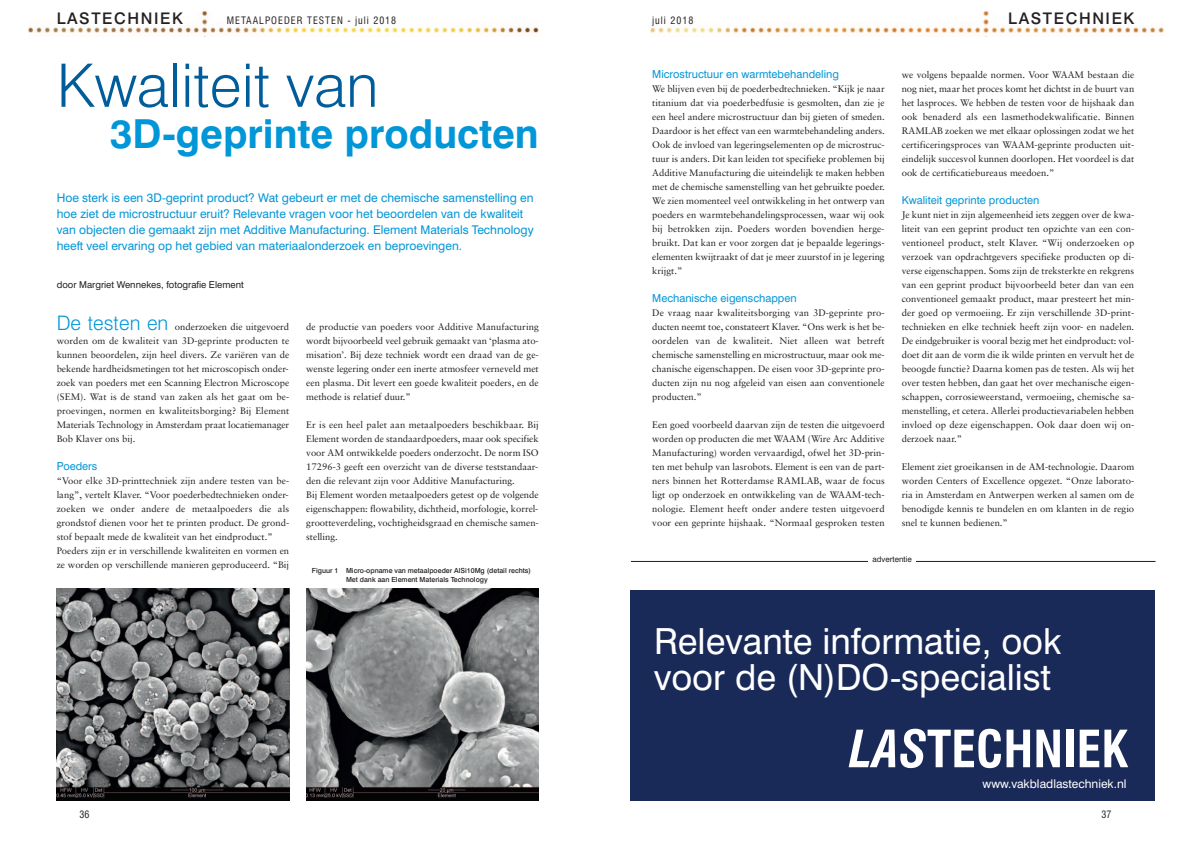
<style>
.page{position:relative;width:1191px;height:842px;background:#fff}
.page>*{position:absolute;margin:0;border:0;box-sizing:border-box;transform-origin:0 0}
.t1{font:300 60px "Swiss 721 BT";color:#005d9c}
.t2{font:700 condensed 50px "Swiss 721 BT";color:#fff}
.t3{font:700 40px "Swiss 721 BT";color:#0096d7}
.t4{font:36px/36.2px "Swiss 721 BT";color:#fff}
.t5{font:500 16px "Swiss 721 BT";letter-spacing:.1em;color:#231f20}
.t6{font:12px/16px "Swiss 721 BT";color:#0096d7}
.t7{font:12px "Swiss 721 BT";color:#fff}
.t8{font:11px "Swiss 721 BT";color:#0096d7}
.t9{font:condensed 10px "Swiss 721 BT";letter-spacing:.1em;color:#231f20}
.t10{font:9.5px/14px "Sabon";color:#231f20;text-align:justify}
.t11{font:9.5px "Swiss 721 BT";color:#231f20}
.t12{font:8px "Swiss 721 BT";color:#231f20}
.t13{font:500 7px "Swiss 721 BT";color:#231f20}
.s1{font-family:"Swiss 721 BT";font-weight:300;font-size:20px;color:#0096d7}
.s2{font-style:italic}
</style>
<div class="page">
<img style="left:651px;top:11px;width:513px;height:25px">
<img style="left:28px;top:11px;width:511px;height:25px">
<img style="left:57px;top:588px;width:232px;height:212px">
<img style="left:306px;top:588px;width:233px;height:212px">
<hr style="left:631px;top:561px;width:524px;height:1px;background:#231f20">
<div style="left:868px;top:556px;width:48px;height:11px;background:#fff"></div>
<div style="left:630px;top:590px;width:524px;height:210px;background:#192958"></div>
<p class="t5" style="left:57px;top:13px;width:127px">LASTECHNIEK</p>
<p class="t9" style="left:227px;top:17px;width:171px">METAALPOEDER TESTEN - juli 2018</p>
<p class="t1" style="left:57px;top:56px;width:323px">Kwaliteit van</p>
<p class="t3" style="left:110px;top:119px;width:430px">3D-geprinte producten</p>
<p class="t6" style="left:57px;top:191px;width:478px">Hoe sterk is een 3D-geprint product? Wat gebeurt er met de chemische samenstelling en hoe ziet de microstructuur eruit? Relevante vragen voor het beoordelen van de kwaliteit van objecten die gemaakt zijn met Additive Manufacturing. Element Materials Technology heeft veel ervaring op het gebied van materiaalonderzoek en beproevingen.</p>
<p class="t11" style="left:57px;top:281px;width:189px">door Margriet Wennekes, fotografie Element</p>
<p class="t10" style="left:57px;top:320px;width:234px"><span class="s1">De testen en</span> onderzoeken die uitgevoerd worden om de kwaliteit van 3D-geprinte producten te kunnen beoordelen, zijn heel divers. Ze variëren van de bekende hardheidsmetingen tot het microscopisch onder&shy;zoek van poeders met een Scanning Electron Microscope (SEM). Wat is de stand van zaken als het gaat om be&shy;proevingen, normen en kwaliteitsborging? Bij Element Materials Technology in Amsterdam praat locatiemanager Bob Klaver ons bij.</p>
<p class="t8" style="left:57px;top:462px;width:42px">Poeders</p>
<p class="t10" style="left:57px;top:474px;width:234px">“Voor elke 3D-printtechniek zijn andere testen van be&shy;lang”, vertelt Klaver. “Voor poederbedtechnieken onder&shy;zoeken we onder andere de metaalpoeders die als grondstof dienen voor het te printen product. De grond&shy;stof bepaalt mede de kwaliteit van het eindproduct.”</p>
<p class="t10" style="left:57px;top:544px;width:234px">Poeders zijn er in verschillende kwaliteiten en vormen en ze worden op verschillende manieren geproduceerd. “Bij</p>
<p class="t10" style="left:306px;top:320px;width:234px">de productie van poeders voor Additive Manufacturing wordt bijvoorbeeld veel gebruik gemaakt van ‘plasma ato&shy;misation’. Bij deze techniek wordt een draad van de ge&shy;wenste legering onder een inerte atmosfeer verneveld met een plasma. Dit levert een goede kwaliteit poeders, en de methode is relatief duur.”</p>
<p class="t10" style="left:306px;top:418px;width:234px">Er is een heel palet aan metaalpoeders beschikbaar. Bij Element worden de standaardpoeders, maar ook specifiek voor AM ontwikkelde poeders onderzocht. De norm ISO 17296-3 geeft een overzicht van de diverse teststandaar&shy;den die relevant zijn voor Additive Manufacturing.</p>
<p class="t10" style="left:306px;top:488px;width:234px">Bij Element worden metaalpoeders getest op de volgende eigenschappen: flowability, dichtheid, morfologie, korrel&shy;grootteverdeling, vochtigheidsgraad en chemische samen&shy;stelling.</p>
<p class="t13" style="left:312px;top:568px;width:220px">Figuur 1 Micro-opname van metaalpoeder AlSi10Mg (detail rechts)</p>
<p class="t13" style="left:346px;top:577px;width:143px">Met dank aan Element Materials Technology</p>
<p class="t9" style="left:79px;top:811px;width:11px">36</p>
<p class="t9" style="left:652px;top:17px;width:43px">juli 2018</p>
<p class="t5" style="left:1008px;top:13px;width:127px">LASTECHNIEK</p>
<p class="t8" style="left:652px;top:70px;width:188px">Microstructuur en warmtebehandeling</p>
<p class="t10" style="left:652px;top:82px;width:234px">We blijven even bij de poederbedtechnieken. “Kijk je naar titanium dat via poederbedfusie is gesmolten, dan zie je een heel andere microstructuur dan bij gieten of smeden.<br>Daardoor is het effect van een warmtebehandeling anders.<br>Ook de invloed van legeringselementen op de microstruc&shy;tuur is anders. Dit kan leiden tot specifieke problemen bij Additive Manufacturing die uiteindelijk te maken hebben met de chemische samenstelling van het gebruikte poeder.<br>We zien momenteel veel ontwikkeling in het ontwerp van poeders en warmtebehandelingsprocessen, waar wij ook bij betrokken zijn. Poeders worden bovendien herge&shy;bruikt. Dat kan er voor zorgen dat je bepaalde legerings&shy;elementen kwijtraakt of dat je meer zuurstof in je legering krijgt.”</p>
<p class="t8" style="left:652px;top:294px;width:146px">Mechanische eigenschappen</p>
<p class="t10" style="left:652px;top:306px;width:234px">De vraag naar kwaliteitsborging van 3D-geprinte pro&shy;ducten neemt toe, constateert Klaver. “Ons werk is het be&shy;oordelen van de kwaliteit. Niet alleen wat betreft chemische samenstelling en microstructuur, maar ook me&shy;chanische eigenschappen. De eisen voor 3D-geprinte pro&shy;ducten zijn nu nog afgeleid van eisen aan conventionele producten.”</p>
<p class="t10" style="left:652px;top:418px;width:234px">Een goed voorbeeld daarvan zijn de testen die uitgevoerd worden op producten die met WAAM (Wire Arc Additive Manufacturing) worden vervaardigd, ofwel het 3D-prin&shy;ten met behulp van lasrobots. Element is een van de part&shy;ners binnen het Rotterdamse RAMLAB, waar de focus ligt op onderzoek en ontwikkeling van de WAAM-tech&shy;nologie. Element heeft onder andere testen uitgevoerd voor een geprinte hijshaak. “Normaal gesproken testen</p>
<p class="t10" style="left:901px;top:68px;width:234px">we volgens bepaalde normen. Voor WAAM bestaan die nog niet, maar het proces komt het dichtst in de buurt van het lasproces. We hebben de testen voor de hijshaak dan ook benaderd als een lasmethodekwalificatie. Binnen RAMLAB zoeken we met elkaar oplossingen zodat we het certificeringsproces van WAAM-geprinte producten uit&shy;eindelijk succesvol kunnen doorlopen. Het voordeel is dat ook de certificatiebureaus meedoen.”</p>
<p class="t8" style="left:901px;top:196px;width:139px">Kwaliteit geprinte producten</p>
<p class="t10" style="left:901px;top:208px;width:234px">Je kunt niet in zijn algemeenheid iets zeggen over de kwa&shy;liteit van een geprint product ten opzichte van een con&shy;ventioneel product, stelt Klaver. “Wij onderzoeken op verzoek van opdrachtgevers specifieke producten op di&shy;verse eigenschappen. Soms zijn de treksterkte en rekgrens van een geprint product bijvoorbeeld beter dan van een conventioneel gemaakt product, maar presteert het min&shy;der goed op vermoeiing. Er zijn verschillende 3D-print&shy;technieken en elke techniek heeft zijn voor- en nadelen.<br>De eindgebruiker is vooral bezig met het eindproduct: vol&shy;doet dit aan de vorm die ik wilde printen en vervult het de beoogde functie? Daarna komen pas de testen. Als wij het over testen hebben, dan gaat het over mechanische eigen&shy;schappen, corrosieweerstand, vermoeiing, chemische sa&shy;menstelling, et cetera. Allerlei productievariabelen hebben invloed op deze eigenschappen. Ook daar doen wij on&shy;derzoek naar.”</p>
<p class="t10" style="left:901px;top:460px;width:234px">Element ziet groeikansen in de AM-technologie. Daarom worden Centers of Excellence opgezet. “Onze laborato&shy;ria in Amsterdam en Antwerpen werken al samen om de benodigde kennis te bundelen en om klanten in de regio snel te kunnen bedienen.”</p>
<p class="t12" style="left:872px;top:556px;width:41px">advertentie</p>
<p class="t4" style="left:654px;top:627px;width:409px">Relevante informatie, ook voor de (N)DO-specialist</p>
<p class="t2" style="left:849px;top:725px;width:281px"><span class="s2">LAS</span>TECHNIEK</p>
<p class="t7" style="left:982px;top:779px;width:146px">www.vakbladlastechniek.nl</p>
<p class="t9" style="left:1101px;top:811px;width:11px">37</p>
</div>
